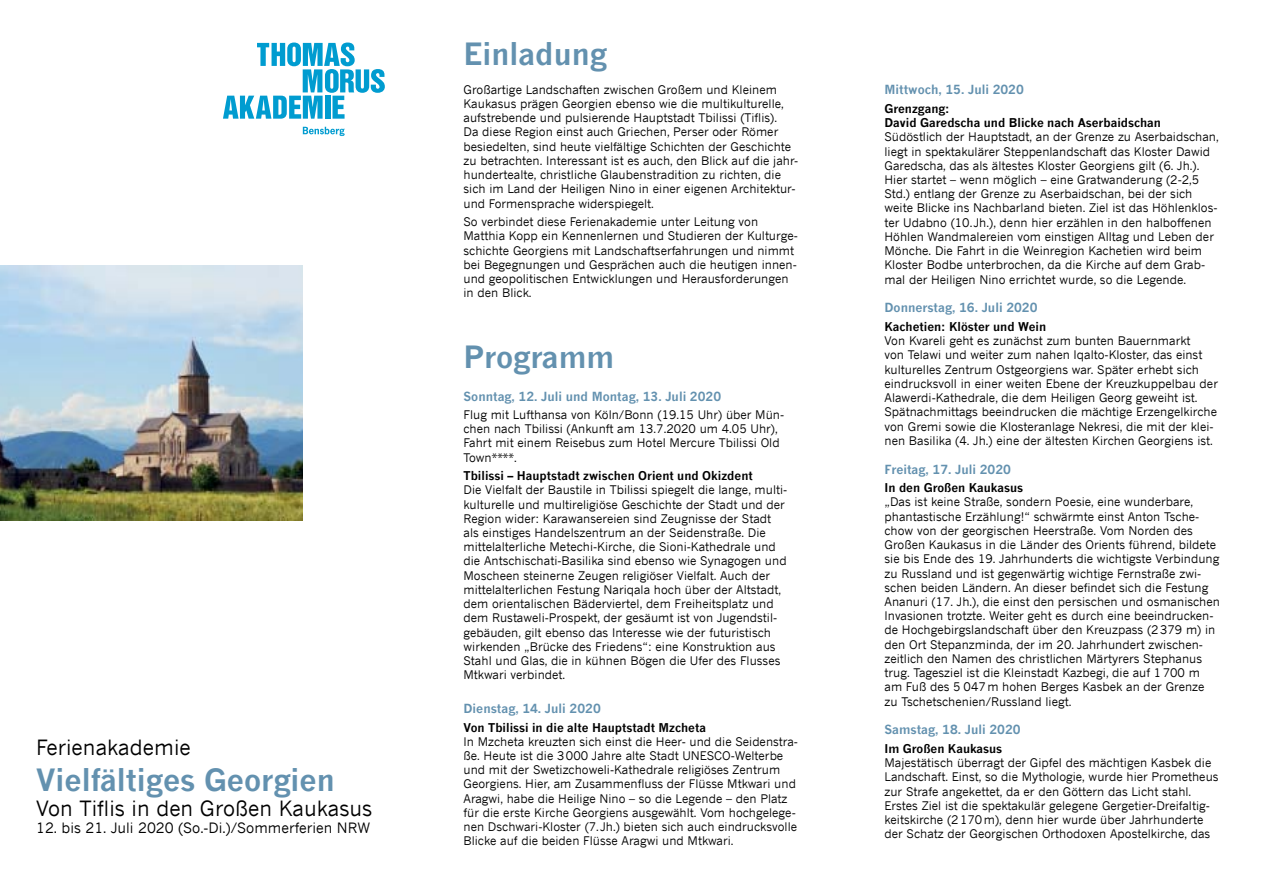
<style>
.page{position:relative;width:1263px;height:893px;background:#fff}
.page>*{position:absolute;margin:0;border:0;box-sizing:border-box;transform-origin:0 0}
.t1{font:700 30px "News Gothic";color:#6391af}
.t2{font:21px "News Gothic";color:#000}
.t3{font:14.25px "News Gothic";color:#000}
.t4{font:700 12.3px "News Gothic";color:#6391af}
.t5{font:11.85px/14.2px "News Gothic";color:#000}
.t6{font:700 11.85px/14.2px "News Gothic";color:#000}
</style>
<div class="page">
<svg style="left:223px;top:43px;width:162px;height:76px"></svg>
<svg style="left:303px;top:127px;width:42px;height:9px"></svg>
<img style="left:0;top:265px;width:302px;height:255px">
<h2 class="t2" style="left:36px;top:734px;width:156px">Ferienakademie</h2>
<h1 class="t1" style="left:36px;top:761px;width:300px">Vielfältiges Georgien</h1>
<h2 class="t2" style="left:36px;top:795px;width:338px">Von Tiflis in den Großen Kaukasus</h2>
<p class="t3" style="left:36px;top:819px;width:336px">12. bis 21. Juli 2020 (So.-Di.)/Sommerferien NRW</p>
<h1 class="t1" style="left:463px;top:35px;width:145px">Einladung</h1>
<p class="t5" style="left:463px;top:82px;width:336px">Großartige Landschaften zwischen Großem und Kleinem Kaukasus prägen Georgien ebenso wie die multikulturelle, aufstrebende und pulsierende Hauptstadt Tbilissi (Tiflis).<br>Da diese Region einst auch Griechen, Perser oder Römer besiedelten, sind heute vielfältige Schichten der Geschichte zu betrachten. Interessant ist es auch, den Blick auf die jahr&shy;hundertealte, christliche Glaubenstradition zu richten, die sich im Land der Heiligen Nino in einer eigenen Architektur&shy;und Formensprache widerspiegelt.</p>
<p class="t5" style="left:463px;top:214px;width:336px">So verbindet diese Ferienakademie unter Leitung von Matthia Kopp ein Kennenlernen und Studieren der Kulturge&shy;schichte Georgiens mit Landschaftserfahrungen und nimmt bei Begegnungen und Gesprächen auch die heutigen innen&shy;und geopolitischen Entwicklungen und Herausforderungen in den Blick.</p>
<h1 class="t1" style="left:463px;top:337px;width:152px">Programm</h1>
<p class="t4" style="left:463px;top:388px;width:259px">Sonntag, 12. Juli und Montag, 13. Juli 2020</p>
<p class="t5" style="left:463px;top:407px;width:322px">Flug mit Lufthansa von Köln/Bonn (19.15 Uhr) über Mün&shy;chen nach Tbilissi (Ankunft am 13.7.2020 um 4.05 Uhr), Fahrt mit einem Reisebus zum Hotel Mercure Tbilissi Old Town****.</p>
<p class="t6" style="left:463px;top:468px;width:291px">Tbilissi – Hauptstadt zwischen Orient und Okizdent</p>
<p class="t5" style="left:463px;top:483px;width:325px">Die Vielfalt der Baustile in Tbilissi spiegelt die lange, multi&shy;kulturelle und multireligiöse Geschichte der Stadt und der Region wider: Karawansereien sind Zeugnisse der Stadt als einstiges Handelszentrum an der Seidenstraße. Die mittelalterliche Metechi-Kirche, die Sioni-Kathedrale und die Antschischati-Basilika sind ebenso wie Synagogen und Moscheen steinerne Zeugen religiöser Vielfalt. Auch der mittelalterlichen Festung Nariqala hoch über der Altstadt, dem orientalischen Bäderviertel, dem Freiheitsplatz und dem Rustaweli-Prospekt, der gesäumt ist von Jugendstil&shy;gebäuden, gilt ebenso das Interesse wie der futuristisch wirkenden „Brücke des Friedens“: eine Konstruktion aus Stahl und Glas, die in kühnen Bögen die Ufer des Flusses Mtkwari verbindet.</p>
<p class="t4" style="left:463px;top:701px;width:139px">Dienstag, 14. Juli 2020</p>
<p class="t6" style="left:463px;top:720px;width:244px">Von Tbilissi in die alte Hauptstadt Mzcheta</p>
<p class="t5" style="left:463px;top:734px;width:336px">In Mzcheta kreuzten sich einst die Heer- und die Seidenstra&shy;ße. Heute ist die 3000 Jahre alte Stadt UNESCO-Welterbe und mit der Swetizchoweli-Kathedrale religiöses Zentrum Georgiens. Hier, am Zusammenfluss der Flüsse Mtkwari und Aragwi, habe die Heilige Nino – so die Legende – den Platz für die erste Kirche Georgiens ausgewählt. Vom hochgelege&shy;nen Dschwari-Kloster (7. Jh.) bieten sich auch eindrucksvolle Blicke auf die beiden Flüsse Aragwi und Mtkwari.</p>
<p class="t4" style="left:884px;top:82px;width:141px">Mittwoch, 15. Juli 2020</p>
<p class="t6" style="left:884px;top:101px;width:278px">Grenzgang:<br>David Garedscha und Blicke nach Aserbaidschan</p>
<p class="t5" style="left:884px;top:130px;width:336px">Südöstlich der Hauptstadt, an der Grenze zu Aserbaidschan, liegt in spektakulärer Steppenlandschaft das Kloster Dawid Garedscha, das als ältestes Kloster Georgiens gilt (6. Jh.).<br>Hier startet – wenn möglich – eine Gratwanderung (2-2,5<br>Std.) entlang der Grenze zu Aserbaidschan, bei der sich weite Blicke ins Nachbarland bieten. Ziel ist das Höhlenklos&shy;ter Udabno (10. Jh.), denn hier erzählen in den halboffenen Höhlen Wandmalereien vom einstigen Alltag und Leben der Mönche. Die Fahrt in die Weinregion Kachetien wird beim Kloster Bodbe unterbrochen, da die Kirche auf dem Grab&shy;mal der Heiligen Nino errichtet wurde, so die Legende.</p>
<p class="t4" style="left:884px;top:300px;width:155px">Donnerstag, 16. Juli 2020</p>
<p class="t6" style="left:884px;top:319px;width:163px">Kachetien: Klöster und Wein</p>
<p class="t5" style="left:884px;top:334px;width:335px">Von Kvareli geht es zunächst zum bunten Bauernmarkt<br>von Telawi und weiter zum nahen Iqalto-Kloster, das einst kulturelles Zentrum Ostgeorgiens war. Später erhebt sich eindrucksvoll in einer weiten Ebene der Kreuzkuppelbau der Alawerdi-Kathedrale, die dem Heiligen Georg geweiht ist.<br>Spätnachmittags beeindrucken die mächtige Erzengelkirche von Gremi sowie die Klosteranlage Nekresi, die mit der klei&shy;nen Basilika (4. Jh.) eine der ältesten Kirchen Georgiens ist.</p>
<p class="t4" style="left:884px;top:461px;width:128px">Freitag, 17. Juli 2020</p>
<p class="t6" style="left:884px;top:480px;width:140px">In den Großen Kaukasus</p>
<p class="t5" style="left:884px;top:495px;width:337px">„Das ist keine Straße, sondern Poesie, eine wunderbare, phantastische Erzählung!“ schwärmte einst Anton Tsche&shy;chow von der georgischen Heerstraße. Vom Norden des Großen Kaukasus in die Länder des Orients führend, bildete sie bis Ende des 19. Jahrhunderts die wichtigste Verbindung zu Russland und ist gegenwärtig wichtige Fernstraße zwi&shy;schen beiden Ländern. An dieser befindet sich die Festung Ananuri (17. Jh.), die einst den persischen und osmanischen Invasionen trotzte. Weiter geht es durch eine beeindrucken&shy;de Hochgebirgslandschaft über den Kreuzpass (2379 m) in den Ort Stepanzminda, der im 20. Jahrhundert zwischen&shy;zeitlich den Namen des christlichen Märtyrers Stephanus trug. Tagesziel ist die Kleinstadt Kazbegi, die auf 1700 m am Fuß des 5 047m hohen Berges Kasbek an der Grenze zu Tschetschenien/Russland liegt.</p>
<p class="t4" style="left:884px;top:722px;width:138px">Samstag, 18. Juli 2020</p>
<p class="t6" style="left:884px;top:741px;width:119px">Im Großen Kaukasus</p>
<p class="t5" style="left:884px;top:755px;width:336px">Majestätisch überragt der Gipfel des mächtigen Kasbek die Landschaft. Einst, so die Mythologie, wurde hier Prometheus zur Strafe angekettet, da er den Göttern das Licht stahl.<br>Erstes Ziel ist die spektakulär gelegene Gergetier-Dreifaltig&shy;keitskirche (2170m), denn hier wurde über Jahrhunderte der Schatz der Georgischen Orthodoxen Apostelkirche, das</p>
</div>
